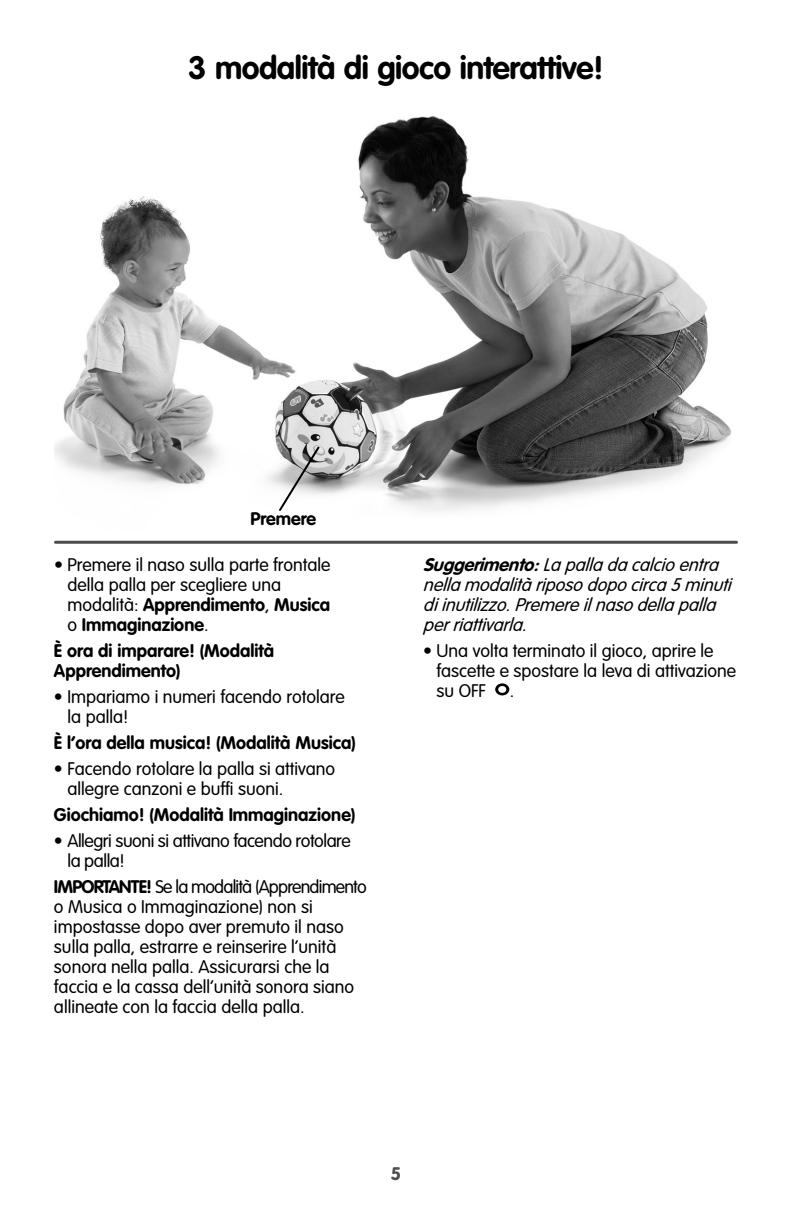
<style>
.page{position:relative;width:792px;height:1224px;background:#fff}
.page>*{position:absolute;margin:0;border:0;box-sizing:border-box;transform-origin:0 0}
.t1{font:700 32px "VAG Rounded Std";letter-spacing:-.015em;color:#000}
.t2{font:300 18px/20px "VAG Rounded Std";color:#000}
.t3{font:italic 300 18px/20px "VAG Rounded Std";color:#000}
.t4{font:700 18px/20px "VAG Rounded Std";color:#000}
.t5{font:300 18px/20px "VAG Rounded Std";letter-spacing:-.025em;color:#000}
.t6{font:700 18px "VAG Rounded Std";color:#4d4d4d}
.s1{font-weight:700}
</style>
<div class="page">
<img style="left:54px;top:116px;width:677px;height:395px">
<svg style="left:277px;top:445px;width:44px;height:66px"></svg>
<svg style="left:495px;top:683px;width:15px;height:13px"></svg>
<hr style="left:56px;top:541px;width:680px;height:3px;background:#4d4d4d">
<h1 class="t1" style="left:188px;top:54px;width:417px">3 modalità di gioco interattive!</h1>
<p class="t4" style="left:250px;top:510px;width:67px">Premere</p>
<p class="t2" style="left:68px;top:556px;width:265px;text-indent:-14px">• Premere il naso sulla parte frontale della palla per scegliere una modalità: <span class="s1">Apprendimento</span>, <span class="s1">Musica </span>o <span class="s1">Immaginazione</span>.</p>
<p class="t4" style="left:54px;top:642px;width:222px">È ora di imparare! (Modalità<br>Apprendimento)</p>
<p class="t2" style="left:67px;top:688px;width:279px;text-indent:-14px">• Impariamo i numeri facendo rotolare la palla!</p>
<p class="t4" style="left:54px;top:734px;width:303px">È l’ora della musica! (Modalità Musica)</p>
<p class="t2" style="left:67px;top:760px;width:269px;text-indent:-14px">• Facendo rotolare la palla si attivano allegre canzoni e buffi suoni.</p>
<p class="t4" style="left:54px;top:806px;width:303px">Giochiamo! (Modalità Immaginazione)</p>
<p class="t5" style="left:67px;top:832px;width:285px;text-indent:-14px">• Allegri suoni si attivano facendo rotolare la palla!</p>
<p class="t2" style="left:54px;top:878px;width:314px"><span class="s1">IMPORTANTE!</span> Se la modalità (Apprendimento o Musica o Immaginazione) non si impostasse dopo aver premuto il naso sulla palla, estrarre e reinserire l’unità sonora nella palla. Assicurarsi che la faccia e la cassa dell’unità sonora siano allineate con la faccia della palla.</p>
<p class="t3" style="left:423px;top:556px;width:314px"><span class="s1">Suggerimento:</span>La palla da calcio entra nella modalità riposo dopo circa 5 minuti diinutilizzo.Premereilnaso della palla perriattivarla.</p>
<p class="t2" style="left:436px;top:642px;width:301px;text-indent:-14px">• Una volta terminato il gioco, aprire le fascette e spostare la leva di attivazione su OFF</p>
<p class="t2" style="left:510px;top:682px;width:6px">.</p>
<p class="t6" style="left:391px;top:1166px;width:12px">5</p>
</div>
